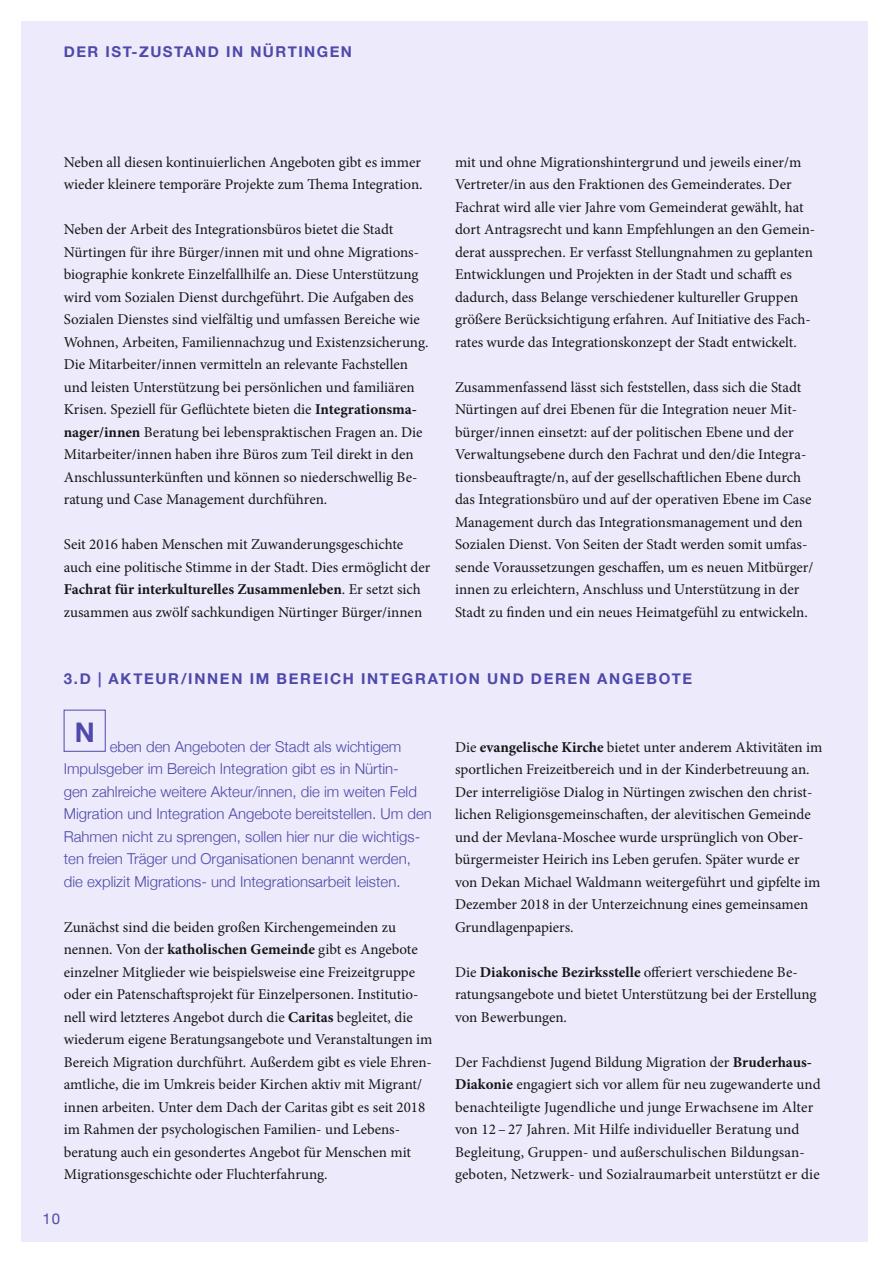
<style>
.page{position:relative;width:893px;height:1263px;background:#fff}
.page>*{position:absolute;margin:0;border:0;box-sizing:border-box;transform-origin:0 0}
.t1{font:15px/22.5px "Minion Pro";color:#151616}
.t2{font:300 15px/22.5px "Helvetica Neue";color:#4e49aa}
.t3{font:700 15px "Helvetica Neue";letter-spacing:.105em;color:#4e49aa}
.t4{font:15px "Helvetica Neue";color:#4e49aa}
.s1{font-weight:700}
</style>
<div class="page">
<div style="left:21px;top:21px;width:846px;height:1221px;background:#edeafb"></div>
<div style="left:64px;top:710px;width:42px;height:42px;border:1px solid #4e49aa"></div>
<p class="t3" style="left:64px;top:40px;width:290px">DER IST-ZUSTAND IN NÜRTINGEN</p>
<p class="t1" style="left:64px;top:151px;width:360px">Neben all diesen kontinuierlichen Angeboten gibt es immer wieder kleinere temporäre Projekte zum Thema Integration.</p>
<p class="t1" style="left:64px;top:218px;width:366px">Neben der Arbeit des Integrationsbüros bietet die Stadt Nürtingen für ihre Bürger/innen mit und ohne Migrations&shy;biographie konkrete Einzelfallhilfe an. Diese Unterstützung wird vom Sozialen Dienst durchgeführt. Die Aufgaben des Sozialen Dienstes sind vielfältig und umfassen Bereiche wie Wohnen, Arbeiten, Familiennachzug und Existenzsicherung.<br>Die Mitarbeiter/innen vermitteln an relevante Fachstellen und leisten Unterstützung bei persönlichen und familiären Krisen. Speziell für Geflüchtete bieten die <span class="s1">Integrationsma&shy;nager/innen</span> Beratung bei lebenspraktischen Fragen an. Die Mitarbeiter/innen haben ihre Büros zum Teil direkt in den Anschlussunterkünften und können so niederschwellig Be&shy;ratung und Case Management durchführen.</p>
<p class="t1" style="left:64px;top:533px;width:368px">Seit 2016 haben Menschen mit Zuwanderungsgeschichte auch eine politische Stimme in der Stadt. Dies ermöglicht der <span class="s1">Fachrat für interkulturelles Zusammenleben</span>. Er setzt sich zusammen aus zwölf sachkundigen Nürtinger Bürger/innen</p>
<p class="t1" style="left:455px;top:151px;width:362px">mit und ohne Migrationshintergrund und jeweils einer/m Vertreter/in aus den Fraktionen des Gemeinderates. Der Fachrat wird alle vier Jahre vom Gemeinderat gewählt, hat dort Antragsrecht und kann Empfehlungen an den Gemein&shy;derat aussprechen. Er verfasst Stellungnahmen zu geplanten Entwicklungen und Projekten in der Stadt und schafft es dadurch, dass Belange verschiedener kultureller Gruppen größere Berücksichtigung erfahren. Auf Initiative des Fach&shy;rates wurde das Integrationskonzept der Stadt entwickelt.</p>
<p class="t1" style="left:455px;top:376px;width:360px">Zusammenfassend lässt sich feststellen, dass sich die Stadt Nürtingen auf drei Ebenen für die Integration neuer Mit&shy;bürger/innen einsetzt: auf der politischen Ebene und der Verwaltungsebene durch den Fachrat und den/die Integra&shy;tionsbeauftragte/n, auf der gesellschaftlichen Ebene durch das Integrationsbüro und auf der operativen Ebene im Case Management durch das Integrationsmanagement und den Sozialen Dienst. Von Seiten der Stadt werden somit umfas&shy;sende Voraussetzungen geschaffen, um es neuen Mitbürger/ innen zu erleichtern, Anschluss und Unterstützung in der Stadt zu finden und ein neues Heimatgefühl zu entwickeln.</p>
<p class="t3" style="left:64px;top:667px;width:630px">3.D | AKTEUR/INNEN IM BEREICH INTEGRATION UND DEREN ANGEBOTE</p>
<p class="t2" style="left:64px;top:734px;width:370px;text-indent:11px"><sup>N</sup> eben den Angeboten der Stadt als wichtigem Impulsgeber im Bereich Integration gibt es in Nürtin-<br>gen zahlreiche weitere Akteur/innen, die im weiten Feld Migration und Integration Angebote bereitstellen. Um den Rahmen nicht zu sprengen, sollen hier nur die wichtigs&shy;ten freien Träger und Organisationen benannt werden, die explizit Migrations- und Integrationsarbeit leisten.</p>
<p class="t1" style="left:64px;top:916px;width:370px">Zunächst sind die beiden großen Kirchengemeinden zu nennen. Von der <span class="s1">katholischen Gemeinde</span> gibt es Angebote einzelner Mitglieder wie beispielsweise eine Freizeitgruppe oder ein Patenschaftsprojekt für Einzelpersonen. Institutio&shy;nell wird letzteres Angebot durch die <span class="s1">Caritas</span> begleitet, die wiederum eigene Beratungsangebote und Veranstaltungen im Bereich Migration durchführt. Außerdem gibt es viele Ehren&shy;amtliche, die im Umkreis beider Kirchen aktiv mit Migrant/ innen arbeiten. Unter dem Dach der Caritas gibt es seit 2018 im Rahmen der psychologischen Familien- und Lebens&shy;beratung auch ein gesondertes Angebot für Menschen mit Migrationsgeschichte oder Fluchterfahrung.</p>
<p class="t1" style="left:455px;top:736px;width:369px">Die <span class="s1">evangelische Kirche</span> bietet unter anderem Aktivitäten im sportlichen Freizeitbereich und in der Kinderbetreuung an.<br>Der interreligiöse Dialog in Nürtingen zwischen den christ&shy;lichen Religionsgemeinschaften, der alevitischen Gemeinde und der Mevlana-Moschee wurde ursprünglich von Ober&shy;bürgermeister Heirich ins Leben gerufen. Später wurde er von Dekan Michael Waldmann weitergeführt und gipfelte im Dezember 2018 in der Unterzeichnung eines gemeinsamen Grundlagenpapiers.</p>
<p class="t1" style="left:455px;top:961px;width:363px">Die <span class="s1">Diakonische Bezirksstelle</span> offeriert verschiedene Be&shy;ratungsangebote und bietet Unterstützung bei der Erstellung von Bewerbungen.</p>
<p class="t1" style="left:455px;top:1051px;width:367px">Der Fachdienst Jugend Bildung Migration der <span class="s1">Bruderhaus-Diakonie</span> engagiert sich vor allem für neu zugewanderte und benachteiligte Jugendliche und junge Erwachsene im Alter von 12 – 27 Jahren. Mit Hilfe individueller Beratung und Begleitung, Gruppen- und außerschulischen Bildungsan&shy;geboten, Netzwerk- und Sozialraumarbeit unterstützt er die</p>
<p class="t4" style="left:43px;top:1208px;width:19px">10</p>
</div>
